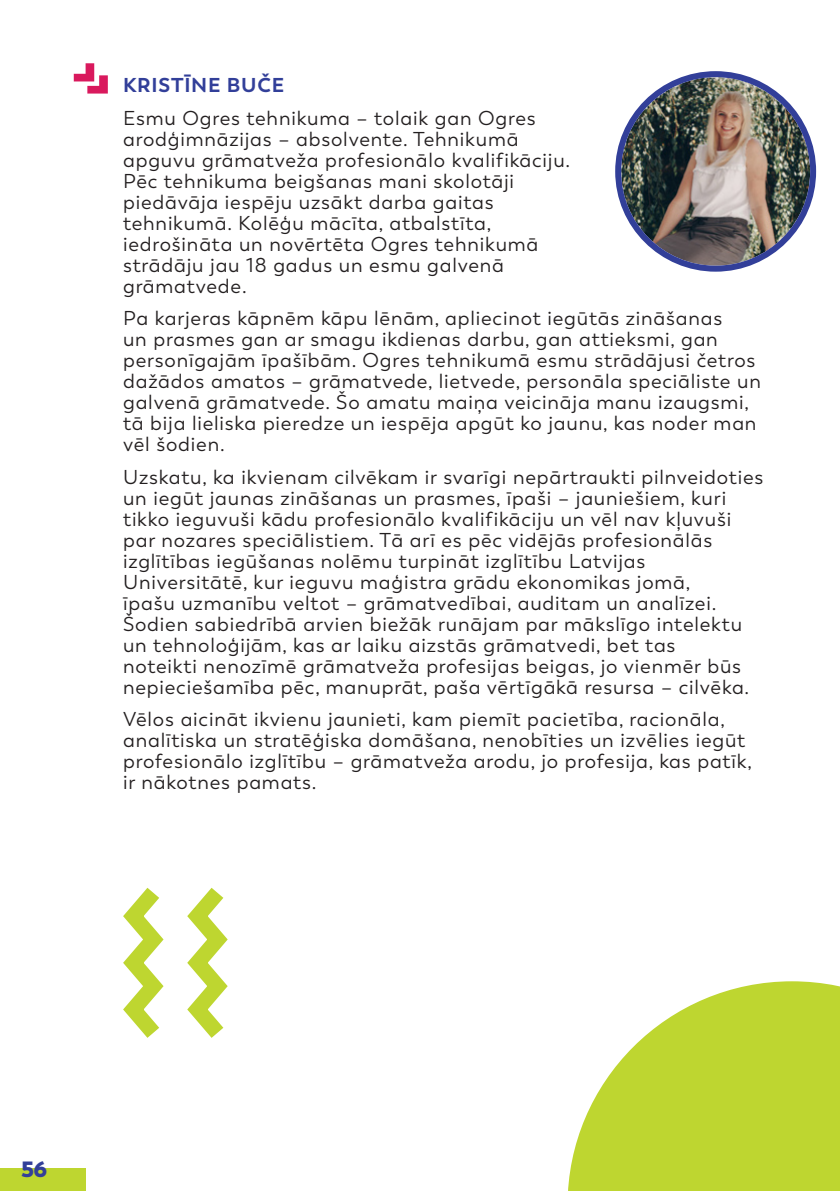
<style>
.page{position:relative;width:840px;height:1191px;background:#fff}
.page>*{position:absolute;margin:0;border:0;box-sizing:border-box;transform-origin:0 0}
.t1{font:800 22px "Trenda";color:#323f99}
.Programmu_apraksts{font:20px/21px "Trenda";letter-spacing:.04em;color:#231f20}
.Programmu_apraksts-2{font:700 20px "Trenda";letter-spacing:.04em;color:#323f99}
</style>
<div class="page">
<svg style="left:74px;top:63px;width:34px;height:31px"></svg>
<img style="left:621px;top:77px;width:188px;height:189px;border-radius:94px">
<div style="left:615px;top:71px;width:200px;height:201px;border:6px solid #323f99;border-radius:50%"></div>
<svg style="left:123px;top:887px;width:105px;height:151px"></svg>
<svg style="left:568px;top:981px;width:271px;height:210px;fill:#bed630"></svg>
<div style="left:0;top:1168px;width:85px;height:23px;background:#bed630"></div>
<p class="Programmu_apraksts-2" style="left:123px;top:73px;width:162px">KRISTĪNE BUČE</p>
<p class="Programmu_apraksts" style="left:123px;top:108px;width:448px">Esmu Ogres tehnikuma – tolaik gan Ogres arodģimnāzijas – absolvente. Tehnikumā apguvu grāmatveža profesionālo kvalifikāciju.<br>Pēc tehnikuma beigšanas mani skolotāji piedāvāja iespēju uzsākt darba gaitas tehnikumā. Kolēģu mācīta, atbalstīta, iedrošināta un novērtēta Ogres tehnikumā strādāju jau 18 gadus un esmu galvenā grāmatvede.</p>
<p class="Programmu_apraksts" style="left:123px;top:308px;width:639px">Pa karjeras kāpnēm kāpu lēnām, apliecinot iegūtās zināšanas<br>un prasmes gan ar smagu ikdienas darbu, gan attieksmi, gan personīgajām īpašībām. Ogres tehnikumā esmu strādājusi četros dažādos amatos – grāmatvede, lietvede, personāla speciāliste un galvenā grāmatvede. Šo amatu maiņa veicināja manu izaugsmi, tā bija lieliska pieredze un iespēja apgūt ko jaunu, kas noder man vēl šodien.</p>
<p class="Programmu_apraksts" style="left:123px;top:466px;width:641px">Uzskatu, ka ikvienam cilvēkam ir svarīgi nepārtraukti pilnveidoties un iegūt jaunas zināšanas un prasmes, īpaši – jauniešiem, kuri tikko ieguvuši kādu profesionālo kvalifikāciju un vēl nav kļuvuši par nozares speciālistiem. Tā arī es pēc vidējās profesionālās izglītības iegūšanas nolēmu turpināt izglītību Latvijas Universitātē, kur ieguvu maģistra grādu ekonomikas jomā,<br>īpašu uzmanību veltot – grāmatvedībai, auditam un analīzei.<br>Šodien sabiedrībā arvien biežāk runājam par mākslīgo intelektu un tehnoloģijām, kas ar laiku aizstās grāmatvedi, bet tas<br>noteikti nenozīmē grāmatveža profesijas beigas, jo vienmēr būs nepieciešamība pēc, manuprāt, paša vērtīgākā resursa – cilvēka.</p>
<p class="Programmu_apraksts" style="left:123px;top:709px;width:630px">Vēlos aicināt ikvienu jaunieti, kam piemīt pacietība, racionāla, analītiska un stratēģiska domāšana, nenobīties un izvēlies iegūt profesionālo izglītību – grāmatveža arodu, jo profesija, kas patīk, ir nākotnes pamats.</p>
<p class="t1" style="left:21px;top:1155px;width:28px">56</p>
</div>
